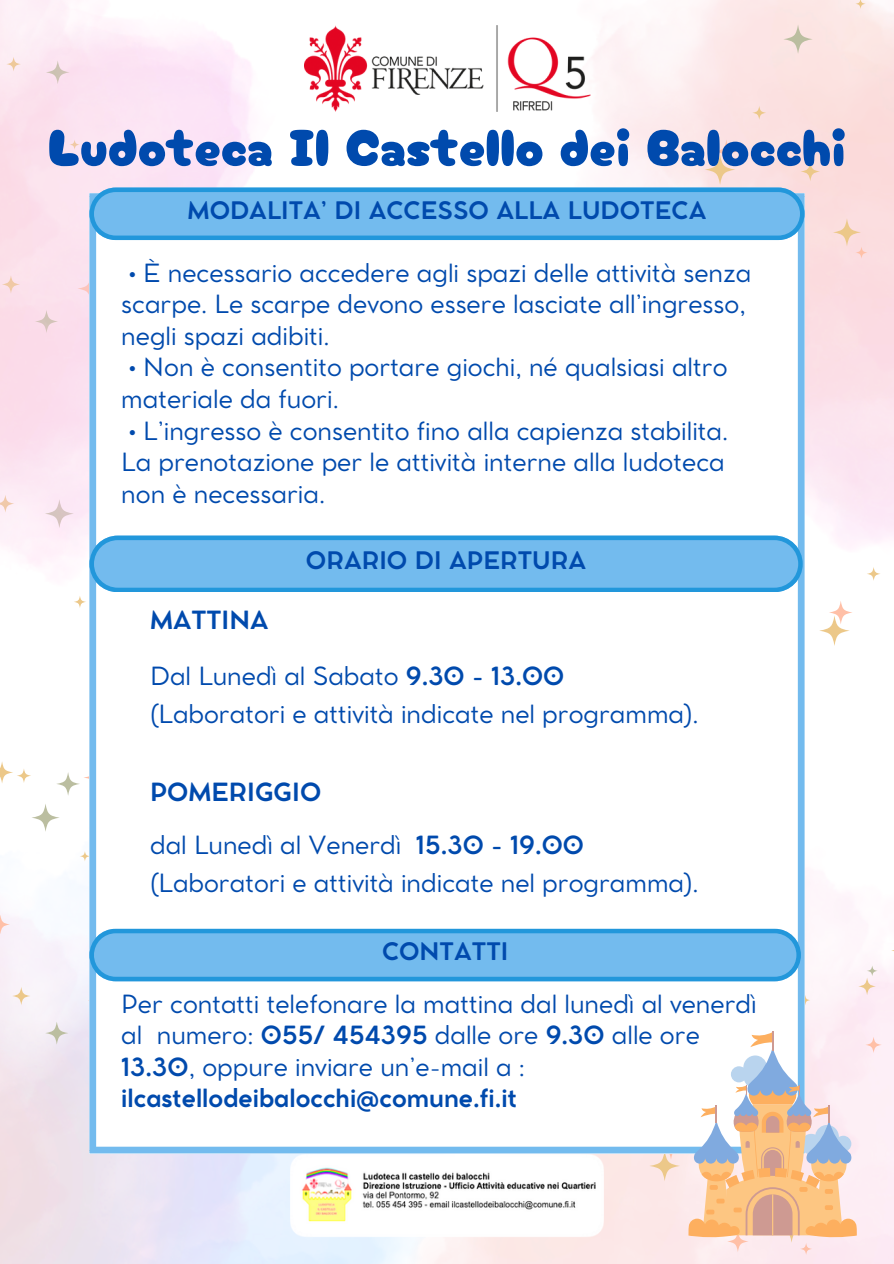
<style>
.page{position:relative;width:894px;height:1264px;background:#fff}
.page>*{position:absolute;margin:0;border:0;box-sizing:border-box;transform-origin:0 0}
.t1{font:51.9px "Cherry Bomb One";color:#004aad}
.t2{font:24.75px/31.5px "Cocomat Pro";color:#004aad}
.t3{font:700 24.75px/52.9px "Cocomat Pro";color:#004aad}
.t4{font:700 23.85px "Cocomat Pro";color:#004aad}
.s1{font-weight:700}
.s2{font-weight:400}
</style>
<div class="page">
<svg style="left:74px;top:595px;width:12px;height:13px"></svg>
<svg style="left:0;top:762px;width:13px;height:21px"></svg>
<svg style="left:31px;top:803px;width:29px;height:28px"></svg>
<svg style="left:828px;top:600px;width:24px;height:24px"></svg>
<svg style="left:819px;top:615px;width:30px;height:31px"></svg>
<svg style="left:799px;top:1242px;width:12px;height:12px"></svg>
<svg style="left:799px;top:995px;width:11px;height:10px"></svg>
<svg style="left:890px;top:937px;width:3px;height:26px"></svg>
<svg style="left:858px;top:977px;width:17px;height:18px"></svg>
<svg style="left:659px;top:1135px;width:23px;height:24px"></svg>
<svg style="left:777px;top:1214px;width:28px;height:28px"></svg>
<svg style="left:866px;top:965px;width:11px;height:11px"></svg>
<svg style="left:727px;top:1230px;width:21px;height:21px"></svg>
<svg style="left:865px;top:1036px;width:16px;height:17px"></svg>
<svg style="left:649px;top:1150px;width:30px;height:31px"></svg>
<img style="left:290px;top:1153px;width:313px;height:84px">
<svg style="left:0;top:914px;width:10px;height:20px"></svg>
<svg style="left:80px;top:851px;width:10px;height:10px"></svg>
<svg style="left:12px;top:986px;width:18px;height:19px"></svg>
<svg style="left:45px;top:1021px;width:23px;height:23px"></svg>
<svg style="left:17px;top:768px;width:14px;height:15px"></svg>
<svg style="left:56px;top:772px;width:24px;height:23px"></svg>
<img style="left:0;top:0;width:259px;height:566px">
<img style="left:304px;top:25px;width:220px;height:87px">
<img style="left:524px;top:0;width:369px;height:590px">
<svg style="left:855px;top:246px;width:12px;height:12px"></svg>
<svg style="left:855px;top:0;width:10px;height:9px"></svg>
<svg style="left:800px;top:162px;width:19px;height:19px"></svg>
<svg style="left:783px;top:25px;width:29px;height:29px"></svg>
<svg style="left:714px;top:140px;width:24px;height:23px"></svg>
<svg style="left:832px;top:218px;width:28px;height:28px"></svg>
<svg style="left:752px;top:106px;width:14px;height:14px"></svg>
<svg style="left:704px;top:154px;width:31px;height:31px"></svg>
<div style="left:89px;top:193px;width:715px;height:960px;background:#fff"></div>
<div style="left:89px;top:200px;width:7px;height:946px;background:#73bbee"></div>
<div style="left:797px;top:200px;width:7px;height:946px;background:#73bbee"></div>
<div style="left:89px;top:1146px;width:715px;height:7px;background:#73bbee"></div>
<svg style="left:89px;top:187px;width:715px;height:53px;background:#66b5ea"></svg>
<svg style="left:89px;top:535px;width:713px;height:57px;background:#68b6eb"></svg>
<svg style="left:89px;top:928px;width:711px;height:53px;background:#69b6eb"></svg>
<svg style="left:688px;top:1031px;width:168px;height:207px"></svg>
<h1 class="t1" style="left:48px;top:106px;width:799px">Ludoteca Il Castello dei Balocchi</h1>
<p class="t4" style="left:187px;top:201px;width:520px">MODALITA’ DI ACCESSO ALLA LUDOTECA</p>
<p class="t2" style="left:121px;top:259px;width:631px">• È necessario accedere agli spazi delle attività senza scarpe. Le scarpe devono essere lasciate all’ingresso, negli spazi adibiti.</p>
<p class="t2" style="left:121px;top:354px;width:607px">• Non è consentito portare giochi, né qualsiasi altro materiale da fuori.</p>
<p class="t2" style="left:121px;top:417px;width:608px">• L’ingresso è consentito fino alla capienza stabilita.<br>La prenotazione per le attività interne alla ludoteca non è necessaria.</p>
<p class="t4" style="left:306px;top:551px;width:282px">ORARIO DI APERTURA</p>
<p class="t3" style="left:150px;top:595px;width:120px">MATTINA</p>
<p class="t2" style="left:150px;top:659px;width:550px;line-height:38.2px">Dal Lunedì al Sabato <span class="s1">9.30 - 13.00 </span>(Laboratori e attività indicate nel programma).</p>
<p class="t3" style="left:150px;top:767px;width:435px">POMERIGGIO<br><span class="s2">dal Lunedì al Venerdì</span> 15.30 - 19.00</p>
<p class="t2" style="left:150px;top:869px;width:550px">(Laboratori e attività indicate nel programma).</p>
<p class="t4" style="left:382px;top:942px;width:128px">CONTATTI</p>
<p class="t2" style="left:121px;top:990px;width:636px">Per contatti telefonare la mattina dal lunedì al venerdì al numero: <span class="s1">055/ 454395</span> dalle ore <span class="s1">9.30</span> alle ore <span class="s1">13.30</span>, oppure inviare un’e-mail a : <span class="s1">ilcastellodeibalocchi@comune.fi.it</span></p>
</div>
